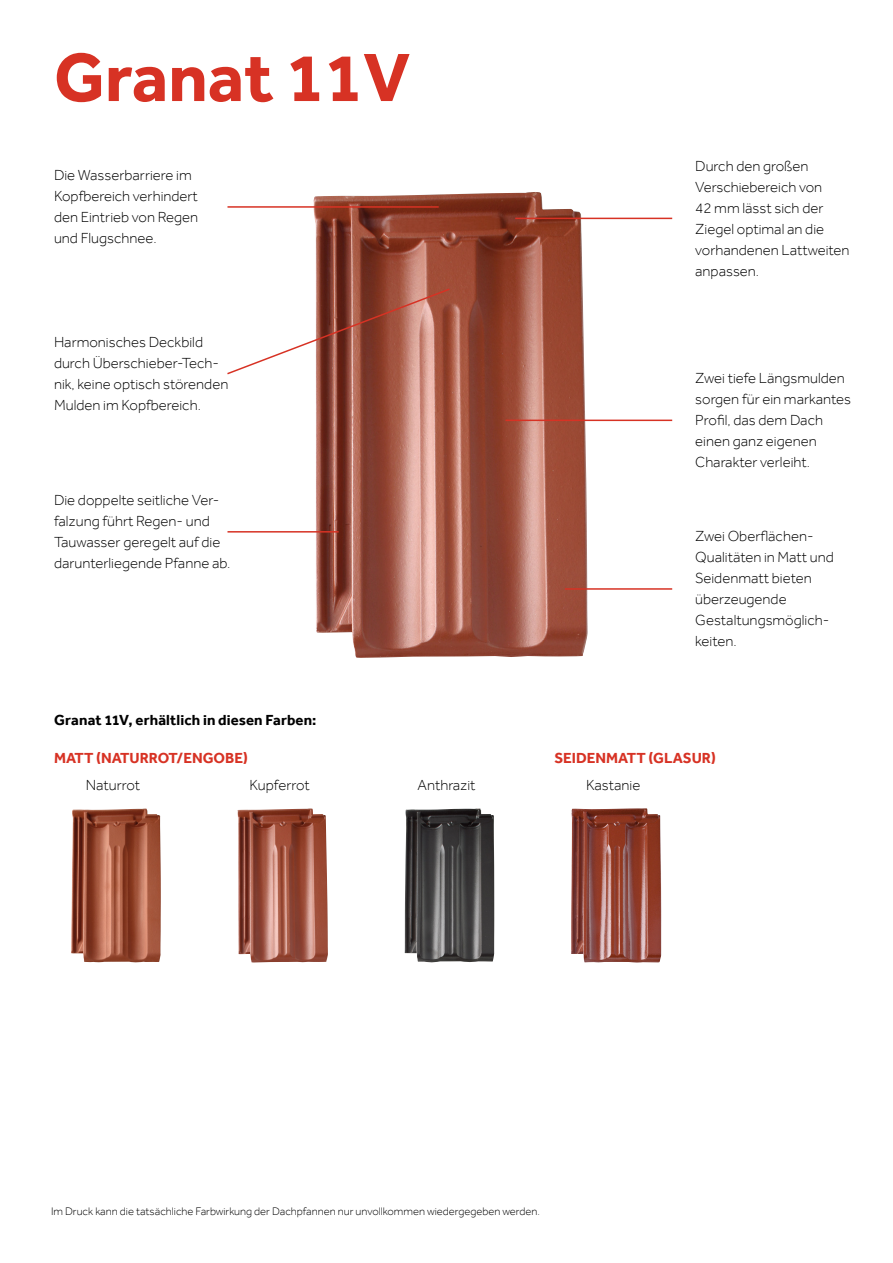
<style>
.page{position:relative;width:893px;height:1263px;background:#fff}
.page>*{position:absolute;margin:0;border:0;box-sizing:border-box;transform-origin:0 0}
.t1{font:700 70.5px "Effra";color:#d73224}
.t2{font:300 15px/21px "Effra";color:#000}
.t3{font:700 15px "Effra";color:#d73224}
.t4{font:700 15px "Effra";letter-spacing:.01em;color:#000}
.t5{font:300 11.25px "Effra";color:#000}
</style>
<div class="page">
<img style="left:314px;top:192px;width:274px;height:466px">
<hr style="left:515px;top:218px;width:157px;height:1px;background:#d73224">
<hr style="left:505px;top:420px;width:167px;height:1px;background:#d73224">
<hr style="left:565px;top:588px;width:107px;height:2px;background:#d73224">
<hr style="left:227px;top:206px;width:212px;height:2px;background:#d73224">
<hr style="left:227px;top:531px;width:112px;height:2px;background:#d73224">
<svg style="left:227px;top:287px;width:224px;height:89px"></svg>
<img style="left:71px;top:808px;width:90px;height:154px">
<img style="left:237px;top:808px;width:91px;height:154px">
<img style="left:404px;top:808px;width:90px;height:154px">
<img style="left:571px;top:808px;width:90px;height:154px">
<h1 class="t1" style="left:54px;top:35px;width:358px">Granat 11V</h1>
<p class="t2" style="left:54px;top:164px;width:146px">Die Wasserbarriere im<br>Kopfbereich verhindert den Eintrieb von Regen und Flugschnee.</p>
<p class="t2" style="left:54px;top:331px;width:176px">Harmonisches Deckbild durch Überschieber-Tech&shy;nik, keine optisch störenden<br>Mulden im Kopfbereich.</p>
<p class="t2" style="left:54px;top:489px;width:178px">Die doppelte seitliche Ver&shy;falzung führt Regen- und<br>Tauwasser geregelt auf die darunterliegende Pfanne ab.</p>
<p class="t4" style="left:54px;top:711px;width:264px">Granat 11V, erhältlich in diesen Farben:</p>
<p class="t2" style="left:695px;top:155px;width:156px">Durch den großen<br>Verschiebereich von<br>42 mm lässt sich der<br>Ziegel optimal an die vorhandenen Lattweiten anpassen.</p>
<p class="t2" style="left:695px;top:368px;width:157px">Zwei tiefe Längsmulden sorgen für ein markantes<br>Profil, das dem Dach einen ganz eigenen<br>Charakter verleiht.</p>
<p class="t2" style="left:695px;top:526px;width:140px">Zwei Oberflächen-<br>Qualitäten in Matt und<br>Seidenmatt bieten überzeugende<br>Gestaltungsmöglich&shy;keiten.</p>
<p class="t3" style="left:54px;top:749px;width:195px">MATT (NATURROT/ENGOBE)</p>
<p class="t3" style="left:554px;top:749px;width:163px">SEIDENMATT (GLASUR)</p>
<p class="t2" style="left:86px;top:775px;width:56px">Naturrot</p>
<p class="t2" style="left:250px;top:775px;width:62px">Kupferrot</p>
<p class="t2" style="left:417px;top:775px;width:59px">Anthrazit</p>
<p class="t2" style="left:586px;top:775px;width:56px">Kastanie</p>
<p class="t5" style="left:51px;top:1204px;width:490px">Im Druck kann die tatsächliche Farbwirkung der Dachpfannen nur unvollkommen wiedergegeben werden.</p>
</div>
